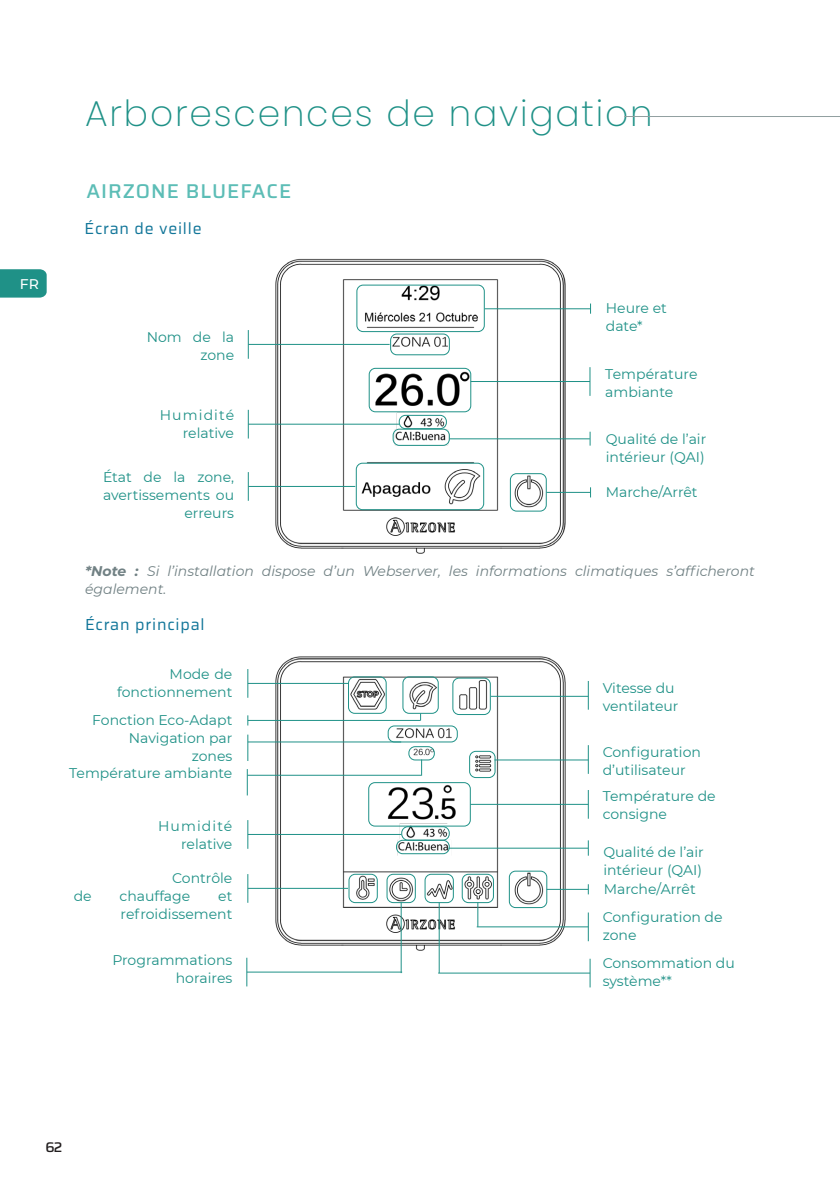
<style>
.page{position:relative;width:840px;height:1191px;background:#fff}
.page>*{position:absolute;margin:0;border:0;box-sizing:border-box;transform-origin:0 0}
.ES_Título_1{font:200 36px "Poppins";letter-spacing:.05em;color:#1f9187}
.ES_Título_2{font:500 20px "Saira";letter-spacing:.05em;color:#5cbdb6}
.ES_Título_3{font:16px "Saira";letter-spacing:.05em;color:#127699}
.Indicación_Imagen{font:14px/18px "Montserrat";color:#1f9187}
.Nota{font:italic 14px/18px "Montserrat";color:#718184}
.Indicación_Imagen-2{font:14px/18px "Montserrat";letter-spacing:.03em;color:#1f9187;text-align:right}
.t1{font:500 14px "Saira";color:#231f20}
.t2{font:500 14px "Montserrat";color:#fff}
.s1{font-weight:700}
</style>
<div class="page">
<svg style="left:0;top:269px;width:47px;height:28px"></svg>
<hr style="left:624px;top:116px;width:215px;height:1px;background:#92a0a1">
<img style="left:266px;top:656px;width:307px;height:300px">
<div style="left:401px;top:826px;width:48px;height:14px;border:1px solid #1f9187;border-radius:6px"></div>
<div style="left:396px;top:840px;width:53px;height:14px;border:1px solid #1f9187;border-radius:6px"></div>
<div style="left:348px;top:676px;width:38px;height:37px;border:1px solid #1f9187;border-radius:6px"></div>
<div style="left:402px;top:676px;width:36px;height:37px;border:1px solid #1f9187;border-radius:6px"></div>
<div style="left:452px;top:678px;width:38px;height:37px;border:1px solid #1f9187;border-radius:6px"></div>
<div style="left:509px;top:871px;width:37px;height:36px;border:1px solid #1f9187;border-radius:6px"></div>
<div style="left:348px;top:874px;width:29px;height:29px;border:1px solid #1f9187;border-radius:6px"></div>
<div style="left:469px;top:751px;width:26px;height:27px;border:1px solid #1f9187;border-radius:6px"></div>
<div style="left:386px;top:874px;width:29px;height:29px;border:1px solid #1f9187;border-radius:6px"></div>
<div style="left:424px;top:874px;width:29px;height:29px;border:1px solid #1f9187;border-radius:6px"></div>
<div style="left:461px;top:874px;width:32px;height:29px;border:1px solid #1f9187;border-radius:6px"></div>
<div style="left:368px;top:782px;width:102px;height:44px;border:1px solid #1f9187;border-radius:6px"></div>
<div style="left:387px;top:725px;width:70px;height:17px;border:1px solid #1f9187;border-radius:6px"></div>
<div style="left:408px;top:746px;width:26px;height:14px;border:1px solid #1f9187;border-radius:6px"></div>
<hr style="left:490px;top:696px;width:98px;height:1px;background:#1f9187">
<hr style="left:494px;top:759px;width:94px;height:1px;background:#1f9187">
<hr style="left:470px;top:804px;width:118px;height:1px;background:#1f9187">
<hr style="left:448px;top:848px;width:139px;height:1px;background:#1f9187">
<hr style="left:546px;top:889px;width:42px;height:1px;background:#1f9187">
<hr style="left:248px;top:741px;width:153px;height:1px;background:#1f9187">
<hr style="left:247px;top:775px;width:174px;height:1px;background:#1f9187">
<hr style="left:248px;top:834px;width:153px;height:1px;background:#1f9187">
<hr style="left:248px;top:888px;width:100px;height:1px;background:#1f9187">
<hr style="left:248px;top:683px;width:100px;height:1px;background:#1f9187">
<svg style="left:421px;top:759px;width:1px;height:16px"></svg>
<hr style="left:248px;top:720px;width:172px;height:1px;background:#1f9187">
<svg style="left:477px;top:902px;width:1px;height:24px"></svg>
<hr style="left:476px;top:926px;width:112px;height:1px;background:#1f9187">
<hr style="left:438px;top:902px;width:1px;height:71px;background:#1f9187">
<hr style="left:438px;top:972px;width:151px;height:1px;background:#1f9187">
<hr style="left:400px;top:902px;width:1px;height:71px;background:#1f9187">
<hr style="left:247px;top:971px;width:155px;height:1px;background:#1f9187">
<svg style="left:587px;top:681px;width:1px;height:28px"></svg>
<svg style="left:247px;top:669px;width:1px;height:29px"></svg>
<svg style="left:247px;top:820px;width:1px;height:28px"></svg>
<svg style="left:247px;top:874px;width:1px;height:28px"></svg>
<svg style="left:246px;top:957px;width:1px;height:29px"></svg>
<svg style="left:587px;top:745px;width:1px;height:29px"></svg>
<svg style="left:587px;top:790px;width:1px;height:28px"></svg>
<svg style="left:587px;top:840px;width:1px;height:15px"></svg>
<svg style="left:587px;top:912px;width:1px;height:29px"></svg>
<svg style="left:589px;top:958px;width:1px;height:29px"></svg>
<svg style="left:247px;top:734px;width:1px;height:27px"></svg>
<svg style="left:247px;top:769px;width:1px;height:26px"></svg>
<img style="left:266px;top:258px;width:307px;height:296px">
<div style="left:356px;top:285px;width:128px;height:47px;border:1px solid #1f9187;border-radius:6px"></div>
<div style="left:356px;top:463px;width:127px;height:47px;border:1px solid #1f9187;border-radius:6px"></div>
<div style="left:390px;top:334px;width:59px;height:21px;border:1px solid #1f9187;border-radius:6px"></div>
<div style="left:399px;top:415px;width:47px;height:14px;border:1px solid #1f9187;border-radius:6px"></div>
<div style="left:510px;top:473px;width:36px;height:38px;border:1px solid #1f9187;border-radius:6px"></div>
<div style="left:369px;top:368px;width:102px;height:44px;border:1px solid #1f9187;border-radius:6px"></div>
<hr style="left:484px;top:308px;width:106px;height:1px;background:#1f9187">
<hr style="left:470px;top:381px;width:119px;height:1px;background:#1f9187">
<hr style="left:546px;top:492px;width:44px;height:1px;background:#1f9187">
<hr style="left:248px;top:344px;width:141px;height:1px;background:#1f9187">
<hr style="left:248px;top:486px;width:107px;height:1px;background:#1f9187">
<hr style="left:248px;top:424px;width:151px;height:1px;background:#1f9187">
<svg style="left:589px;top:367px;width:1px;height:29px"></svg>
<svg style="left:248px;top:330px;width:1px;height:29px"></svg>
<svg style="left:248px;top:410px;width:1px;height:28px"></svg>
<svg style="left:248px;top:472px;width:1px;height:29px"></svg>
<div style="left:392px;top:429px;width:57px;height:16px;border:1px solid #1f9187;border-radius:6px"></div>
<hr style="left:449px;top:438px;width:140px;height:1px;background:#1f9187">
<svg style="left:589px;top:432px;width:1px;height:13px"></svg>
<p class="ES_Título_1" style="left:85px;top:93px;width:568px">Arborescences de navigation</p>
<p class="t2" style="left:20px;top:274px;width:21px">FR</p>
<p class="ES_Título_2" style="left:86px;top:176px;width:206px">AIRZONE BLUEFACE</p>
<p class="ES_Título_3" style="left:84px;top:216px;width:119px">Écran de veille</p>
<p class="Indicación_Imagen" style="left:147px;top:327px;width:89px;text-align:right">Nom de la zone</p>
<p class="Indicación_Imagen-2" style="left:160px;top:405px;width:76px">Humidité relative</p>
<p class="Indicación_Imagen" style="left:103px;top:468px;width:132px;text-align:right">État de la zone, avertissements ou erreurs</p>
<p class="Indicación_Imagen" style="left:605px;top:299px;width:62px">Heure et date*</p>
<p class="Indicación_Imagen" style="left:605px;top:365px;width:94px">Température ambiante</p>
<p class="Indicación_Imagen" style="left:605px;top:429px;width:102px">Qualité de l’air intérieur (QAI)</p>
<p class="Indicación_Imagen" style="left:605px;top:482px;width:93px">Marche/Arrêt</p>
<p class="Nota" style="left:85px;top:562px;width:670px"><span class="s1">*Note :</span> Si l’installation dispose d’un Webserver, les informations climatiques s’afficheront également.</p>
<p class="ES_Título_3" style="left:85px;top:612px;width:121px">Écran principal</p>
<p class="Indicación_Imagen" style="left:117px;top:664px;width:117px;text-align:right">Mode de fonctionnement</p>
<p class="Indicación_Imagen" style="left:92px;top:710px;width:141px">Fonction Eco-Adapt</p>
<p class="Indicación_Imagen" style="left:129px;top:728px;width:105px;text-align:right">Navigation par zones</p>
<p class="Indicación_Imagen" style="left:69px;top:763px;width:164px">Température ambiante</p>
<p class="Indicación_Imagen-2" style="left:158px;top:817px;width:76px">Humidité relative</p>
<p class="Indicación_Imagen" style="left:172px;top:869px;width:62px">Contrôle</p>
<p class="Indicación_Imagen" style="left:74px;top:887px;width:19px">de</p>
<p class="Indicación_Imagen" style="left:120px;top:887px;width:72px">chauffage</p>
<p class="Indicación_Imagen" style="left:121px;top:887px;width:113px;text-align:right">et refroidissement</p>
<p class="Indicación_Imagen" style="left:112px;top:951px;width:121px;text-align:right">Programmations horaires</p>
<p class="Indicación_Imagen" style="left:602px;top:678px;width:77px">Vitesse du ventilateur</p>
<p class="Indicación_Imagen" style="left:602px;top:742px;width:100px">Configuration d’utilisateur</p>
<p class="Indicación_Imagen" style="left:602px;top:786px;width:114px">Température de consigne</p>
<p class="Indicación_Imagen" style="left:603px;top:842px;width:102px">Qualité de l’air intérieur (QAI)</p>
<p class="Indicación_Imagen" style="left:603px;top:879px;width:93px">Marche/Arrêt</p>
<p class="Indicación_Imagen" style="left:602px;top:907px;width:121px">Configuration de zone</p>
<p class="Indicación_Imagen" style="left:602px;top:953px;width:133px">Consommation du système**</p>
<p class="t1" style="left:45px;top:1136px;width:19px">62</p>
</div>
